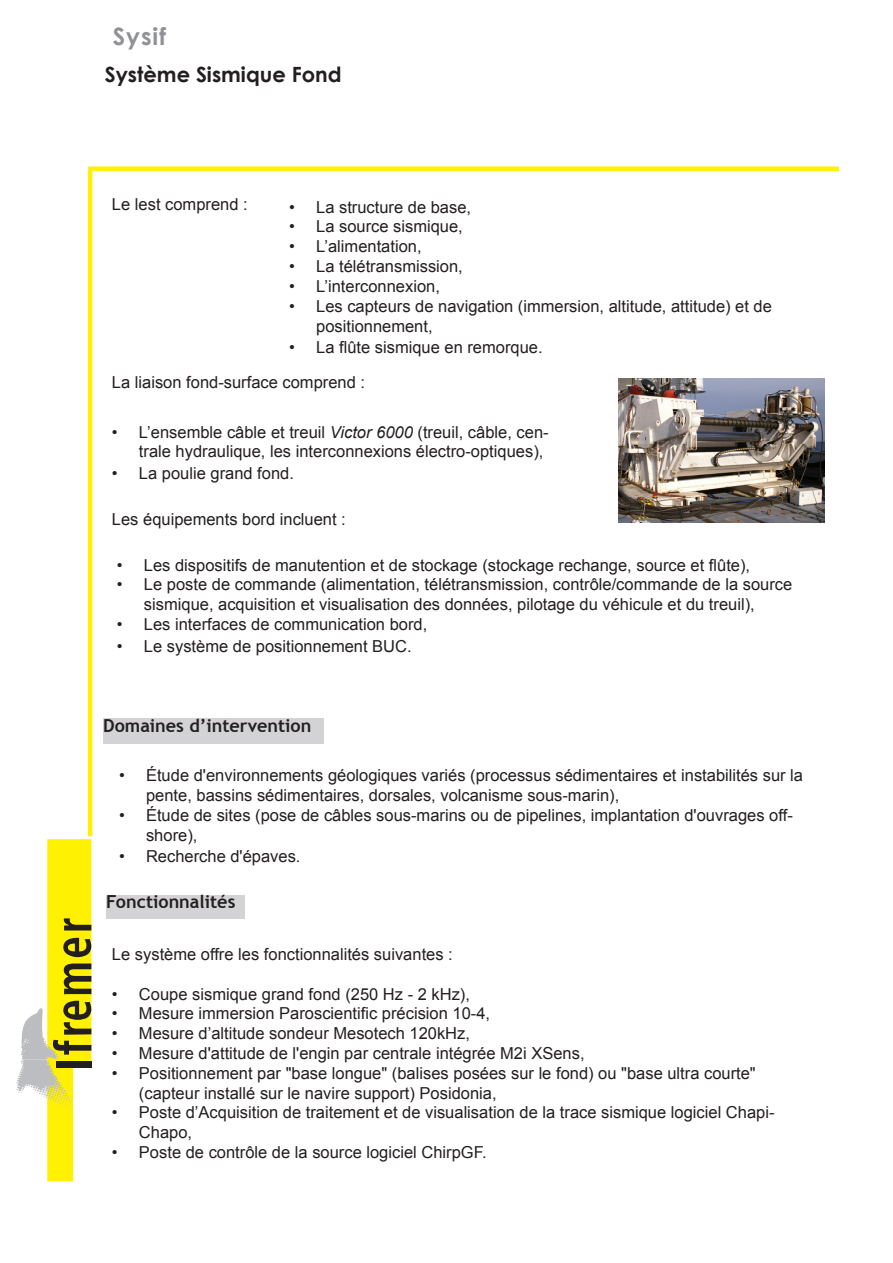
<style>
.page{position:relative;width:893px;height:1263px;background:#fff}
.page>*{position:absolute;margin:0;border:0;box-sizing:border-box;transform-origin:0 0}
.t1{font:700 24px "Century Gothic";letter-spacing:.04em;color:#919295}
.t2{font:700 21px "Century Gothic";color:#231f20}
.t3{font:700 18px "Trebuchet MS";color:#231f20}
.t4{font:16.5px/19.8px "Arial";color:#231f20}
.s1{font-style:italic}
</style>
<div class="page">
<img style="left:619px;top:378px;width:206px;height:145px">
<div style="left:103px;top:718px;width:220px;height:26px;background:#d3d3d5"></div>
<div style="left:106px;top:895px;width:139px;height:23px;background:#d3d3d5"></div>
<div style="left:88px;top:166px;width:751px;height:5px;background:#fff101"></div>
<hr style="left:88px;top:170px;width:4px;height:666px;background:#fff101">
<svg style="left:16px;top:839px;width:75px;height:342px"></svg>
<p class="t1" style="left:113px;top:18px;width:55px">Sysif</p>
<p class="t2" style="left:105px;top:59px;width:238px">Système Sismique Fond</p>
<p class="t4" style="left:112px;top:195px;width:137px">Le lest comprend :</p>
<p class="t4" style="left:289px;top:197px;width:184px">• La structure de base,</p>
<p class="t4" style="left:289px;top:217px;width:175px">• La source sismique,</p>
<p class="t4" style="left:289px;top:237px;width:134px">• L’alimentation,</p>
<p class="t4" style="left:289px;top:257px;width:175px">• La télétransmission,</p>
<p class="t4" style="left:289px;top:276px;width:152px">• L’interconnexion,</p>
<p class="t4" style="left:316px;top:296px;width:457px;text-indent:-27px">• Les capteurs de navigation (immersion, altitude, attitude) et de positionnement,</p>
<p class="t4" style="left:289px;top:338px;width:255px">• La flûte sismique en remorque.</p>
<p class="t4" style="left:112px;top:373px;width:255px">La liaison fond-surface comprend :</p>
<p class="t4" style="left:139px;top:422px;width:411px;text-indent:-27px">• L’ensemble câble et treuil <span class="s1">Victor 6000</span> (treuil, câble, cen&shy;trale hydraulique, les interconnexions électro-optiques),</p>
<p class="t4" style="left:112px;top:464px;width:184px">• La poulie grand fond.</p>
<p class="t4" style="left:112px;top:509px;width:235px">Les équipements bord incluent :</p>
<p class="t4" style="left:117px;top:555px;width:635px">• Les dispositifs de manutention et de stockage (stockage rechange, source et flûte),</p>
<p class="t4" style="left:144px;top:575px;width:650px;text-indent:-27px">• Le poste de commande (alimentation, télétransmission, contrôle/commande de la source sismique, acquisition et visualisation des données, pilotage du véhicule et du treuil),</p>
<p class="t4" style="left:117px;top:614px;width:312px">• Les interfaces de communication bord,</p>
<p class="t4" style="left:117px;top:636px;width:296px">• Le système de positionnement BUC.</p>
<p class="t3" style="left:103px;top:714px;width:210px">Domaines d’intervention</p>
<p class="t4" style="left:146px;top:766px;width:658px;text-indent:-27px">• Étude d'environnements géologiques variés (processus sédimentaires et instabilités sur la pente, bassins sédimentaires, dorsales, volcanisme sous-marin),</p>
<p class="t4" style="left:146px;top:805px;width:648px;text-indent:-27px">• Étude de sites (pose de câbles sous-marins ou de pipelines, implantation d'ouvrages off&shy;shore),</p>
<p class="t4" style="left:119px;top:847px;width:183px">• Recherche d'épaves.</p>
<p class="t3" style="left:106px;top:890px;width:131px">Fonctionnalités</p>
<p class="t4" style="left:112px;top:944px;width:342px">Le système offre les fonctionnalités suivantes :</p>
<p class="t4" style="left:112px;top:984px;width:360px">• Coupe sismique grand fond (250 Hz - 2 kHz),</p>
<p class="t4" style="left:112px;top:1004px;width:380px">• Mesure immersion Paroscientific précision 10-4,</p>
<p class="t4" style="left:112px;top:1024px;width:360px">• Mesure d’altitude sondeur Mesotech 120kHz,</p>
<p class="t4" style="left:112px;top:1043px;width:474px">• Mesure d'attitude de l'engin par centrale intégrée M2i XSens,</p>
<p class="t4" style="left:139px;top:1063px;width:618px;text-indent:-27px">• Positionnement par "base longue" (balises posées sur le fond) ou "base ultra courte" (capteur installé sur le navire support) Posidonia,</p>
<p class="t4" style="left:139px;top:1103px;width:637px;text-indent:-27px">• Poste d’Acquisition de traitement et de visualisation de la trace sismique logiciel Chapi-<br>Chapo,</p>
<p class="t4" style="left:112px;top:1142px;width:376px">• Poste de contrôle de la source logiciel ChirpGF.</p>
</div>
